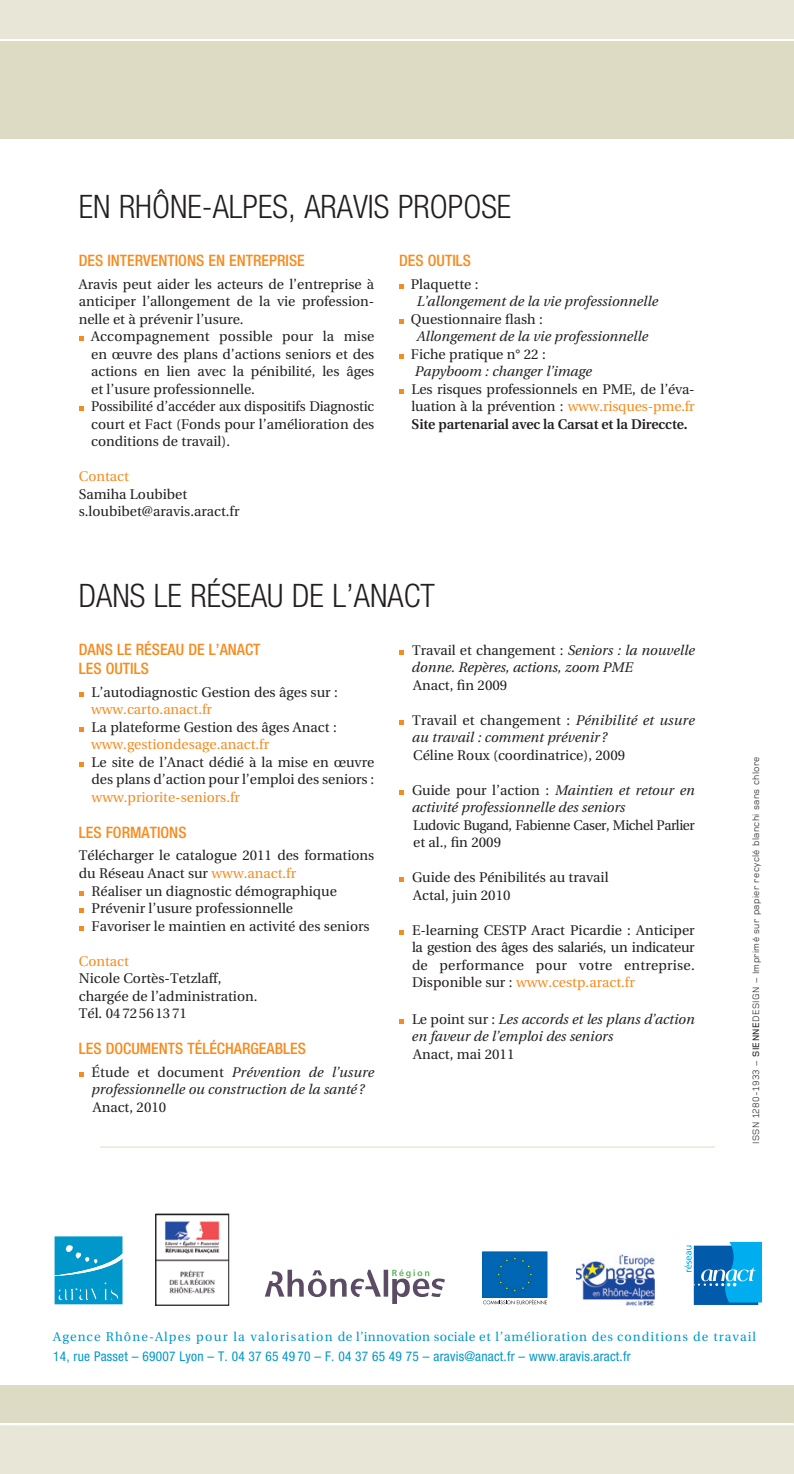
<style>
.page{position:relative;width:794px;height:1474px;background:#fff}
.page>*{position:absolute;margin:0;border:0;box-sizing:border-box;transform-origin:0 0}
.t1{font:300 condensed 32.38px "Helvetica Neue";color:#231f20}
.t2{font:500 condensed 15.75px "Helvetica Neue";color:#f68b1f}
.t3{font:14px/17.5px "Utopia";color:#231f20}
.t4{font:italic 14px/17.5px "Utopia";color:#231f20}
.t5{font:14px "Utopia";color:#f68b1f}
.t6{font:14px/17.5px "Utopia";letter-spacing:-.03em;color:#231f20}
.t7{font:condensed 13.47px "Helvetica Neue";letter-spacing:.015em;color:#0097ca}
.t8{font:12.78px "Utopia";letter-spacing:.08em;color:#0097ca}
.t9{font:9.62px "Foundry Monoline";letter-spacing:.04em;color:#231f20}
.s1{color:#f68b1f}
.s2{font-weight:600}
.s3{font-style:normal}
.s4{font-weight:500}
</style>
<div class="page">
<div style="left:0;top:0;width:794px;height:41px;background:#e8e6d6"></div>
<div style="left:0;top:41px;width:794px;height:98px;background:#dddbc3"></div>
<hr style="left:0;top:39px;width:793px;height:2px;background:#fff">
<div style="left:0;top:1422px;width:794px;height:51px;background:#e8e6d6"></div>
<div style="left:0;top:1384px;width:794px;height:39px;background:#dddbc3"></div>
<hr style="left:10px;top:1423px;width:784px;height:2px;background:#fff">
<hr style="left:100px;top:1146px;width:615px;height:1px;background:#dddbc3">
<svg style="left:55px;top:1236px;width:67px;height:68px;background:#16a0ce"></svg>
<svg style="left:684px;top:1146px;width:110px;height:278px"></svg>
<img style="left:158px;top:1215px;width:69px;height:79px">
<div style="left:156px;top:1213px;width:73px;height:92px;border:1px solid #231f20"></div>
<svg style="left:265px;top:1269px;width:180px;height:34px"></svg>
<div style="left:483px;top:1251px;width:64px;height:46px;background:#0166b3"></div>
<div style="left:483px;top:1251px;width:64px;height:46px;border:1px solid #0161aa"></div>
<svg style="left:496px;top:1256px;width:37px;height:36px"></svg>
<svg style="left:483px;top:1299px;width:64px;height:5px"></svg>
<img style="left:577px;top:1254px;width:77px;height:52px">
<hr style="left:0;top:1423px;width:46px;height:2px;background:#fff">
<svg style="left:79px;top:336px;width:5px;height:5px"></svg>
<svg style="left:79px;top:406px;width:5px;height:5px"></svg>
<svg style="left:399px;top:284px;width:5px;height:4px"></svg>
<svg style="left:399px;top:319px;width:5px;height:4px"></svg>
<svg style="left:399px;top:354px;width:5px;height:4px"></svg>
<svg style="left:399px;top:389px;width:5px;height:4px"></svg>
<svg style="left:79px;top:692px;width:5px;height:4px"></svg>
<svg style="left:79px;top:727px;width:5px;height:4px"></svg>
<svg style="left:79px;top:762px;width:5px;height:4px"></svg>
<svg style="left:79px;top:891px;width:5px;height:4px"></svg>
<svg style="left:79px;top:908px;width:5px;height:5px"></svg>
<svg style="left:79px;top:926px;width:5px;height:4px"></svg>
<svg style="left:79px;top:1072px;width:5px;height:4px"></svg>
<svg style="left:399px;top:650px;width:5px;height:4px"></svg>
<svg style="left:399px;top:720px;width:5px;height:4px"></svg>
<svg style="left:399px;top:790px;width:5px;height:4px"></svg>
<svg style="left:399px;top:877px;width:5px;height:5px"></svg>
<svg style="left:399px;top:930px;width:5px;height:4px"></svg>
<svg style="left:399px;top:1019px;width:5px;height:4px"></svg>
<h1 class="t1" style="left:79px;top:188px;width:166px">EN RHÔNE-ALPES</h1>
<h1 class="t1" style="left:288px;top:188px;width:127px">, ARAVIS PROPOSE</h1>
<p class="t2" style="left:79px;top:251px;width:38px">DES INTERVENTIONS</p>
<p class="t2" style="left:208px;top:251px;width:30px">EN ENTREPRISE</p>
<p class="t3" style="left:79px;top:275px;width:297px;text-align:justify">Aravis peut aider les acteurs de l’entreprise à anticiper l’allongement de la vie profession&shy;nelle et à prévenir l’usure.</p>
<p class="t3" style="left:91px;top:328px;width:285px">Accompagnement possible pour la mise en œuvre des plans d’actions seniors et des actions en lien avec la pénibilité, les âges et l’usure professionnelle.<br>Possibilité d’accéder aux dispositifs Diagnostic court et Fact (Fonds pour l’amélioration des conditions de travail).</p>
<p class="t5" style="left:79px;top:468px;width:52px">Contact</p>
<p class="t3" style="left:79px;top:485px;width:162px">Samiha Loubibet s.loubibet@aravis.aract.fr</p>
<p class="t2" style="left:399px;top:251px;width:37px">DES OUTILS</p>
<p class="t3" style="left:411px;top:275px;width:69px">Plaquette :</p>
<p class="t4" style="left:417px;top:293px;width:243px">L’allongement de la vie professionnelle</p>
<p class="t3" style="left:411px;top:310px;width:133px">Questionnaire flash :</p>
<p class="t4" style="left:417px;top:328px;width:233px">Allongement de la vie professionnelle</p>
<p class="t3" style="left:411px;top:345px;width:136px">Fiche pratique n° 22 :</p>
<p class="t4" style="left:415px;top:363px;width:178px">Papyboom : changer l’image</p>
<p class="t3" style="left:411px;top:380px;width:285px;text-align:justify">Les risques professionnels en PME, de l’éva&shy;luation à la prévention : <span class="s1">www.risques-pme.fr </span><span class="s2">Site partenarial avec la Carsat et la Direccte.</span></p>
<h1 class="t1" style="left:79px;top:577px;width:17px">DANS</h1>
<h1 class="t1" style="left:154px;top:577px;width:53px">LE RÉSEAU</h1>
<h1 class="t1" style="left:292px;top:577px;width:95px">DE L’ANACT</h1>
<p class="t2" style="left:79px;top:640px;width:19px">DANS</p>
<p class="t2" style="left:117px;top:640px;width:28px">LE RÉSEAU</p>
<p class="t2" style="left:188px;top:640px;width:49px">DE L’ANACT</p>
<p class="t2" style="left:79px;top:659px;width:35px">LES OUTILS</p>
<p class="t3" style="left:92px;top:683px;width:248px">L’autodiagnostic Gestion des âges sur :</p>
<p class="t5" style="left:91px;top:701px;width:122px">www.carto.anact.fr</p>
<p class="t3" style="left:92px;top:718px;width:247px">La plateforme Gestion des âges Anact :</p>
<p class="t5" style="left:91px;top:736px;width:180px">www.gestiondesage.anact.fr</p>
<p class="t3" style="left:92px;top:753px;width:284px">Le site de l’Anact dédié à la mise en œuvre des plans d’action pour l’emploi des seniors :</p>
<p class="t5" style="left:92px;top:789px;width:150px">www.priorite-seniors.fr</p>
<p class="t2" style="left:79px;top:823px;width:72px">LES FORMATIONS</p>
<p class="t3" style="left:79px;top:847px;width:297px">Télécharger le catalogue 2011 des formations</p>
<p class="t3" style="left:79px;top:864px;width:219px">du Réseau Anact sur <span class="s1">www.anact.fr</span></p>
<p class="t3" style="left:92px;top:882px;width:247px">Réaliser un diagnostic démographique</p>
<p class="t3" style="left:92px;top:899px;width:203px">Prévenir l’usure professionnelle</p>
<p class="t3" style="left:92px;top:917px;width:279px">Favoriser le maintien en activité des seniors</p>
<p class="t5" style="left:79px;top:953px;width:52px">Contact</p>
<p class="t3" style="left:79px;top:969px;width:180px">Nicole Cortès-Tetzlaff, chargée de l’administration.<br>Tél. 0472561371</p>
<p class="t2" style="left:79px;top:1039px;width:37px">LES DOCU</p>
<p class="t2" style="left:140px;top:1039px;width:21px">MENTS</p>
<p class="t2" style="left:187px;top:1039px;width:9px">TÉLÉC</p>
<p class="t2" style="left:225px;top:1039px;width:18px">HARGEABLES</p>
<p class="t4" style="left:92px;top:1063px;width:284px"><span class="s3">Étude et document</span> Prévention de l’usure professionnelle ou construction de la santé ?</p>
<p class="t3" style="left:93px;top:1098px;width:75px">Anact, 2010</p>
<p class="t4" style="left:412px;top:641px;width:284px"><span class="s3">Travail et changement :</span> Seniors : la nouvelle donne. Repères, actions, zoom PME</p>
<p class="t3" style="left:413px;top:676px;width:96px">Anact, fin 2009</p>
<p class="t4" style="left:412px;top:711px;width:284px"><span class="s3">Travail et changement :</span> Pénibilité et usure au travail : comment prévenir ?</p>
<p class="t3" style="left:413px;top:746px;width:214px">Céline Roux (coordinatrice), 2009</p>
<p class="t4" style="left:412px;top:781px;width:284px"><span class="s3">Guide pour l’action :</span> Maintien et retour en activité professionnelle des seniors</p>
<p class="t6" style="left:413px;top:816px;width:283px">Ludovic Bugand, Fabienne Caser, Michel Parlier et al., fin 2009</p>
<p class="t3" style="left:412px;top:869px;width:198px">Guide des Pénibilités au travail<br>Actal, juin 2010</p>
<p class="t3" style="left:412px;top:921px;width:284px;text-align:justify">E-learning CESTP Aract Picardie : Anticiper la gestion des âges des salariés, un indicateur de performance pour votre entreprise.<br>Disponible sur : <span class="s1">www.cestp.aract.fr</span></p>
<p class="t4" style="left:412px;top:1010px;width:284px"><span class="s3">Le point sur :</span> Les accords et les plans d’action en faveur de l’emploi des seniors</p>
<p class="t3" style="left:413px;top:1045px;width:103px">Anact, mai 2011</p>
<p class="t9" style="left:751px;top:1143px;width:389px;rotate:-90deg">ISSN 1280-1933 – <span class="s4">SIENNE</span>DESIGN – Imprimé sur papier recyclé blanchi sans chlore</p>
<p class="t8" style="left:53px;top:1329px;width:704px">Agence Rhône-Alpes pour la valorisation de l’innovation sociale et l’amélioration des conditions de travail</p>
<p class="t7" style="left:53px;top:1348px;width:579px">14, rue Passet – 69007 Lyon – T. 04 37 65 49 70 – F. 04 37 65 49 75 – aravis@anact.fr – www.aravis.aract.fr</p>
</div>
